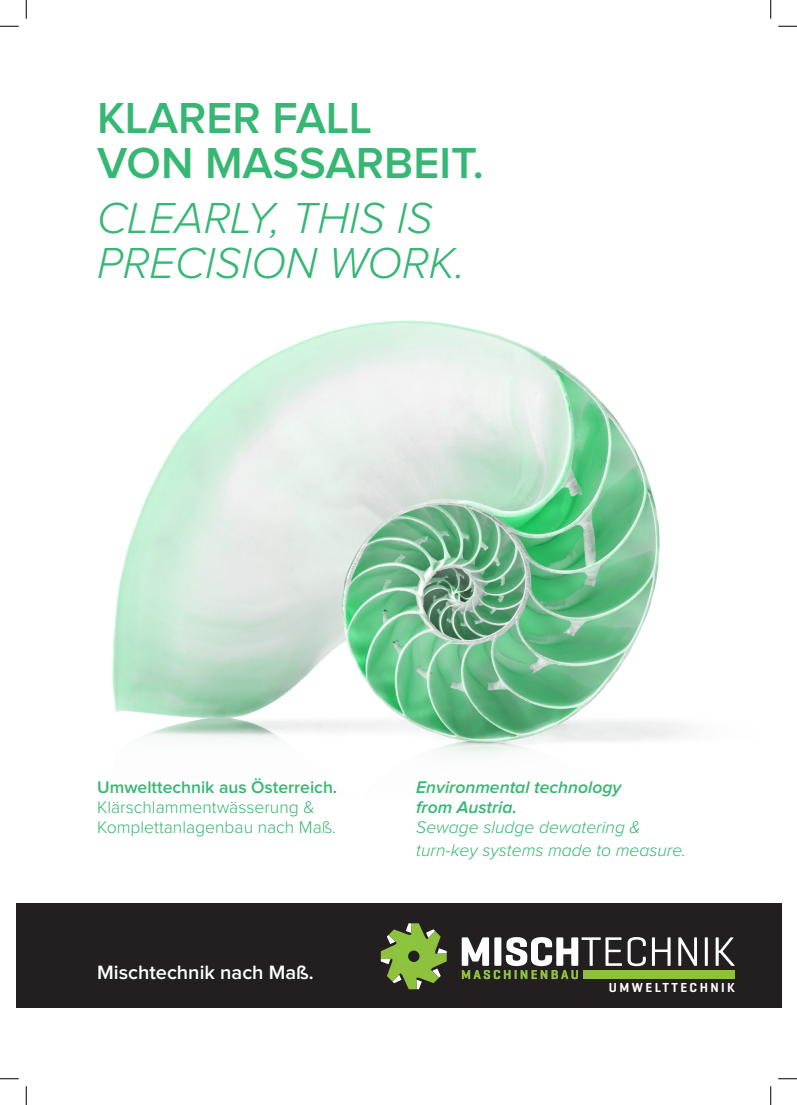
<style>
.page{position:relative;width:797px;height:1105px;background:#fff}
.page>*{position:absolute;margin:0;border:0;box-sizing:border-box;transform-origin:0 0}
.t1{font:italic 300 45px/45px "Proxima Nova";color:#36b773}
.t2{font:600 45px/45px "Proxima Nova";color:#36b773}
.t3{font:600 20px "Proxima Nova";color:#fff}
.t4{font:italic 300 17.5px/22.5px "Proxima Nova";color:#36b773}
.t5{font:300 17.5px/20px "Proxima Nova";color:#36b773}
.t6{font:italic 600 17.5px/20px "Proxima Nova";color:#36b773}
.t7{font:600 17.5px "Proxima Nova";color:#36b773}
.t8{font:600 13.25px "Geogrotesque";letter-spacing:.185em;color:#fff}
.t9{font:600 13.25px "Geogrotesque";letter-spacing:.185em;color:#8ec13e}
</style>
<div class="page">
<div style="left:16px;top:903px;width:765px;height:105px;background:#231f20"></div>
<img style="left:112px;top:320px;width:575px;height:436px">
<svg style="left:652px;top:937px;width:18px;height:29px"></svg>
<svg style="left:678px;top:937px;width:19px;height:29px"></svg>
<hr style="left:704px;top:937px;width:3px;height:29px;background:#fff">
<svg style="left:715px;top:937px;width:19px;height:29px"></svg>
<div style="left:583px;top:970px;width:152px;height:9px;background:#8ec13e"></div>
<svg style="left:381px;top:923px;width:66px;height:66px"></svg>
<svg style="left:461px;top:937px;width:184px;height:42px"></svg>
<svg style="left:0;top:25px;width:19px;height:2px"></svg>
<svg style="left:778px;top:25px;width:19px;height:2px"></svg>
<svg style="left:0;top:1078px;width:19px;height:1px"></svg>
<svg style="left:778px;top:1078px;width:19px;height:1px"></svg>
<svg style="left:25px;top:0;width:2px;height:19px"></svg>
<svg style="left:25px;top:1086px;width:2px;height:19px"></svg>
<svg style="left:770px;top:0;width:1px;height:19px"></svg>
<svg style="left:770px;top:1086px;width:1px;height:19px"></svg>
<h1 class="t2" style="left:97px;top:97px;width:388px">KLARER FALL<br>VON MASSARBEIT.</h1>
<h1 class="t1" style="left:97px;top:198px;width:369px">CLEARLY, THIS IS<br>PRECISION WORK.</h1>
<p class="t7" style="left:97px;top:779px;width:241px">Umwelttechnik aus Österreich.</p>
<p class="t5" style="left:97px;top:798px;width:240px">Klärschlammentwässerung &amp;<br>Komplettanlagenbau nach Maß.</p>
<p class="t3" style="left:97px;top:963px;width:218px">Mischtechnik nach Maß.</p>
<p class="t6" style="left:416px;top:778px;width:207px">Environmental technology from Austria.</p>
<p class="t4" style="left:416px;top:817px;width:271px">Sewage sludge dewatering &amp; turn-key systems made to measure.</p>
<p class="t9" style="left:461px;top:966px;width:119px">MASCHINENBAU</p>
<p class="t8" style="left:609px;top:979px;width:128px">UMWELTTECHNIK</p>
</div>
